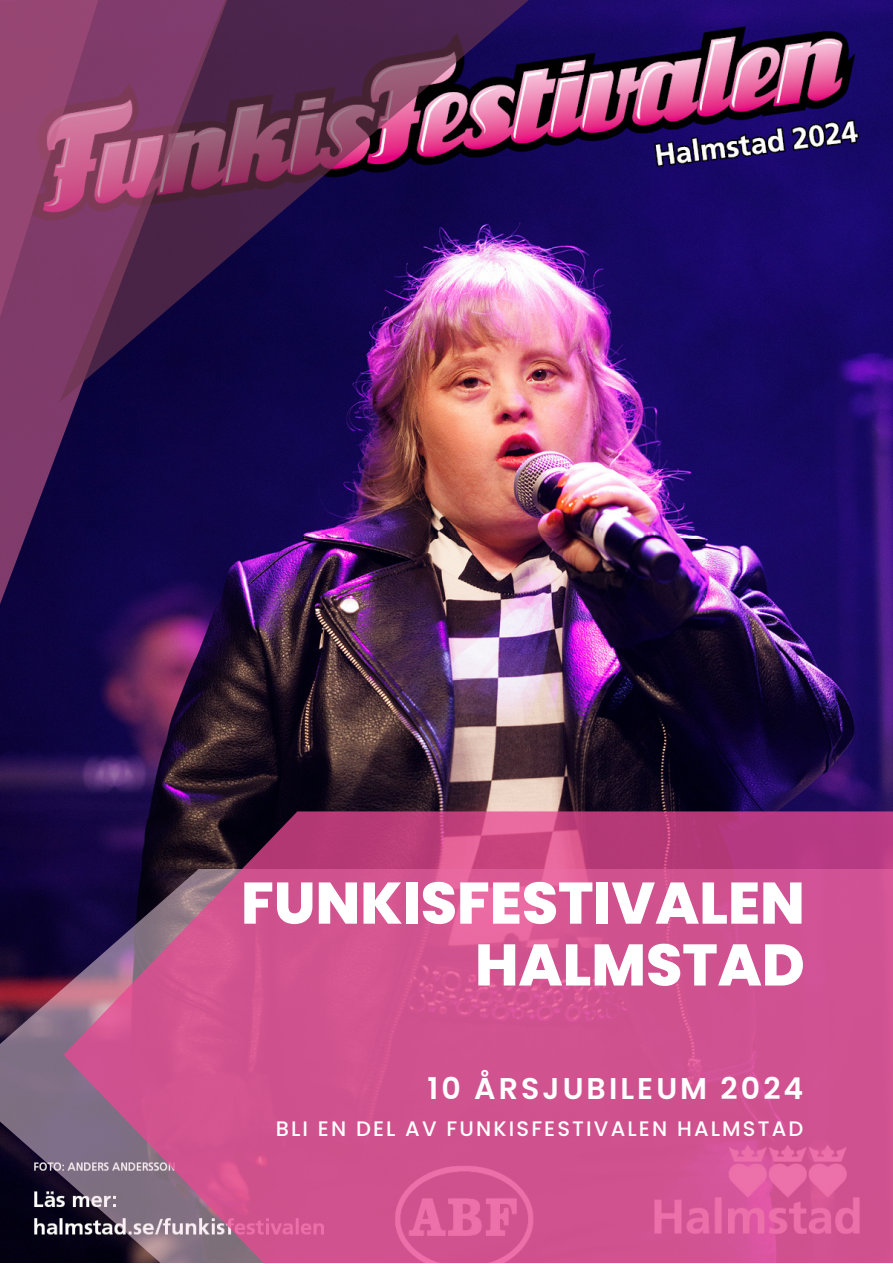
<style>
.page{position:relative;width:893px;height:1264px;background:#fff}
.page>*{position:absolute;margin:0;border:0;box-sizing:border-box;transform-origin:0 0}
.t1{font:800 58.5px/61.8px "Poppins";color:#fff;text-align:right}
.t2{font:600 30px "Poppins";letter-spacing:.105em;color:#fff}
.t3{font:500 21px "Poppins";letter-spacing:.105em;color:#fff}
</style>
<div class="page">
<img style="left:0;top:0;width:892px;height:869px">
<svg style="left:0;top:402px;width:276px;height:276px;background:#230d4c"></svg>
<img style="left:220px;top:0;width:472px;height:402px">
<svg style="left:0;top:0;width:220px;height:475px;background:#68315f"></svg>
<svg style="left:0;top:869px;width:63px;height:393px;background:#402e4a"></svg>
<svg style="left:63px;top:811px;width:829px;height:451px;background:#bf5088"></svg>
<p class="t1" style="left:241px;top:872px;width:565px">FUNKISFESTIVALEN<br>HALMSTAD</p>
<p class="t2" style="left:427px;top:1067px;width:377px">10 ÅRSJUBILEUM 2024</p>
<p class="t3" style="left:276px;top:1113px;width:529px">BLI EN DEL AV FUNKISFESTIVALEN HALMSTAD</p>
</div>
